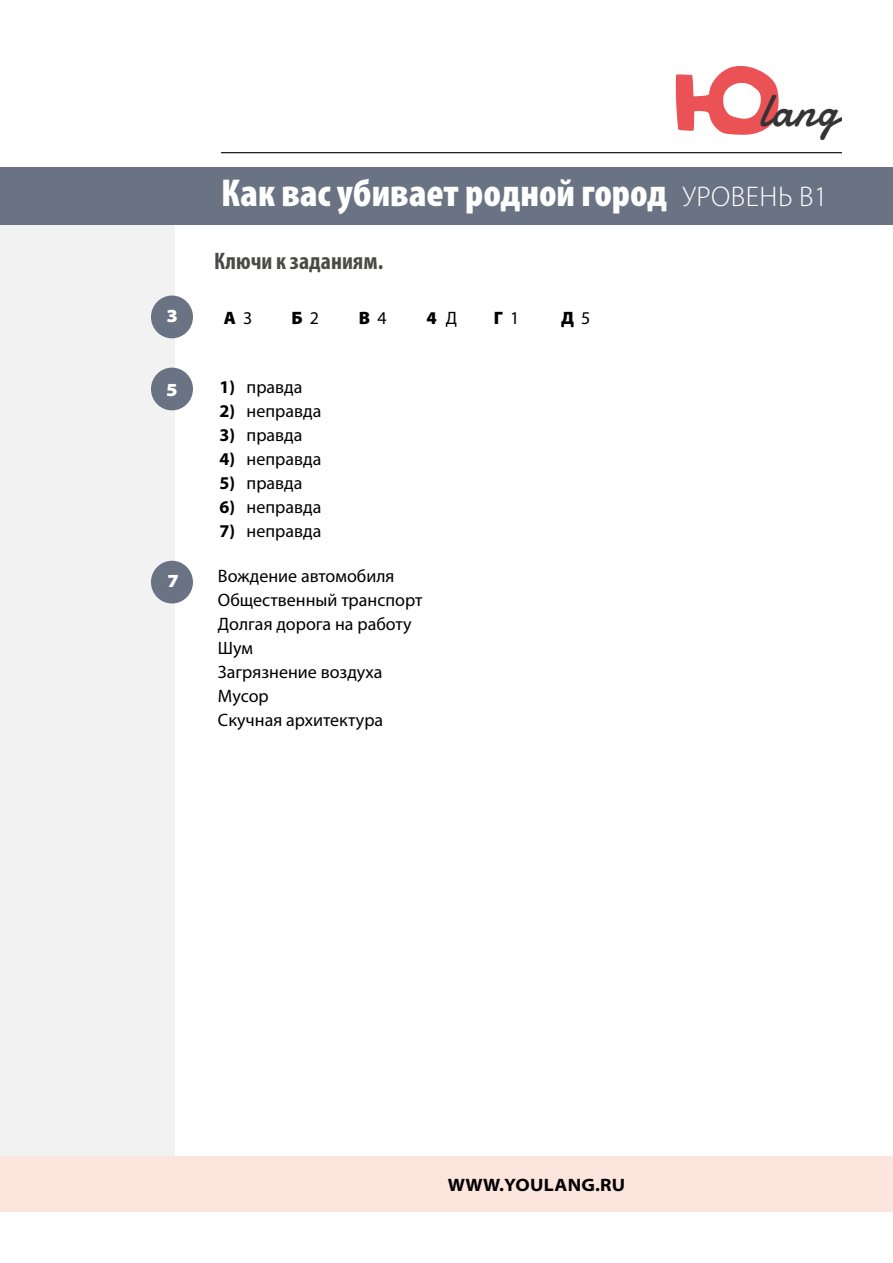
<style>
.page{position:relative;width:893px;height:1263px;background:#fff}
.page>*{position:absolute;margin:0;border:0;box-sizing:border-box;transform-origin:0 0}
.t1{font:48.45px "Damion";color:#353434}
.t2{font:900 condensed 39px "Myriad Pro";color:#fff}
.t3{font:700 condensed 24px "Myriad Pro";color:#4a4a49}
.t4{font:900 semi-expanded 18.6px "Myriad Pro";color:#fff}
.t5{font:18px/24px "Myriad Pro";color:#000}
.t6{font:700 semi-expanded 18px "Myriad Pro";letter-spacing:.02em;color:#000}
.t7{font:900 18px "Myriad Pro";color:#000}
.s1{font-weight:300;font-stretch:normal;font-size:28.5px}
.s2{font-weight:400}
.s3{font-weight:700}
</style>
<div class="page">
<div style="left:0;top:224px;width:174px;height:956px;background:#f3f2f2"></div>
<div style="left:0;top:167px;width:893px;height:57px;background:#6a7384"></div>
<div style="left:0;top:1156px;width:893px;height:56px;background:#fce5dd"></div>
<div style="left:151px;top:561px;width:42px;height:42px;background:#6a7384;border-radius:50%"></div>
<div style="left:151px;top:368px;width:42px;height:42px;background:#6a7384;border-radius:50%"></div>
<div style="left:151px;top:296px;width:42px;height:42px;background:#6a7384;border-radius:50%"></div>
<hr style="left:221px;top:152px;width:621px;height:1px;background:#000">
<svg style="left:675px;top:66px;width:104px;height:69px"></svg>
<h1 class="t1" style="left:760px;top:77px;width:80px">lang</h1>
<h2 class="t2" style="left:221px;top:171px;width:608px">Как вас убивает родной город <span class="s1">УРОВЕНЬ В1</span></h2>
<h3 class="t3" style="left:214px;top:248px;width:170px">Ключи к заданиям.</h3>
<p class="t4" style="left:166px;top:305px;width:13px">3</p>
<p class="t7" style="left:224px;top:307px;width:30px">А <span class="s2">3</span></p>
<p class="t7" style="left:291px;top:307px;width:29px">Б <span class="s2">2</span></p>
<p class="t7" style="left:359px;top:307px;width:29px">В <span class="s2">4</span></p>
<p class="t7" style="left:426px;top:307px;width:32px">4 <span class="s2">Д</span></p>
<p class="t7" style="left:494px;top:307px;width:27px">Г <span class="s2">1</span></p>
<p class="t7" style="left:561px;top:307px;width:31px">Д <span class="s2">5</span></p>
<p class="t4" style="left:166px;top:379px;width:13px">5</p>
<p class="t5" style="left:220px;top:374px;width:84px"><span class="s3">1)</span> правда</p>
<p class="t5" style="left:220px;top:398px;width:103px"><span class="s3">2)</span> неправда</p>
<p class="t5" style="left:220px;top:422px;width:84px"><span class="s3">3)</span> правда</p>
<p class="t5" style="left:220px;top:446px;width:103px"><span class="s3">4)</span> неправда</p>
<p class="t5" style="left:220px;top:470px;width:84px"><span class="s3">5)</span> правда</p>
<p class="t5" style="left:220px;top:494px;width:103px"><span class="s3">6)</span> неправда</p>
<p class="t5" style="left:220px;top:518px;width:103px"><span class="s3">7)</span> неправда</p>
<p class="t4" style="left:168px;top:570px;width:13px">7</p>
<p class="t5" style="left:218px;top:564px;width:206px">Вождение автомобиля<br>Общественный транспорт<br>Долгая дорога на работу<br>Шум<br>Загрязнение воздуха<br>Мусор<br>Скучная архитектура</p>
<p class="t6" style="left:448px;top:1175px;width:179px">WWW.YOULANG.RU</p>
</div>
